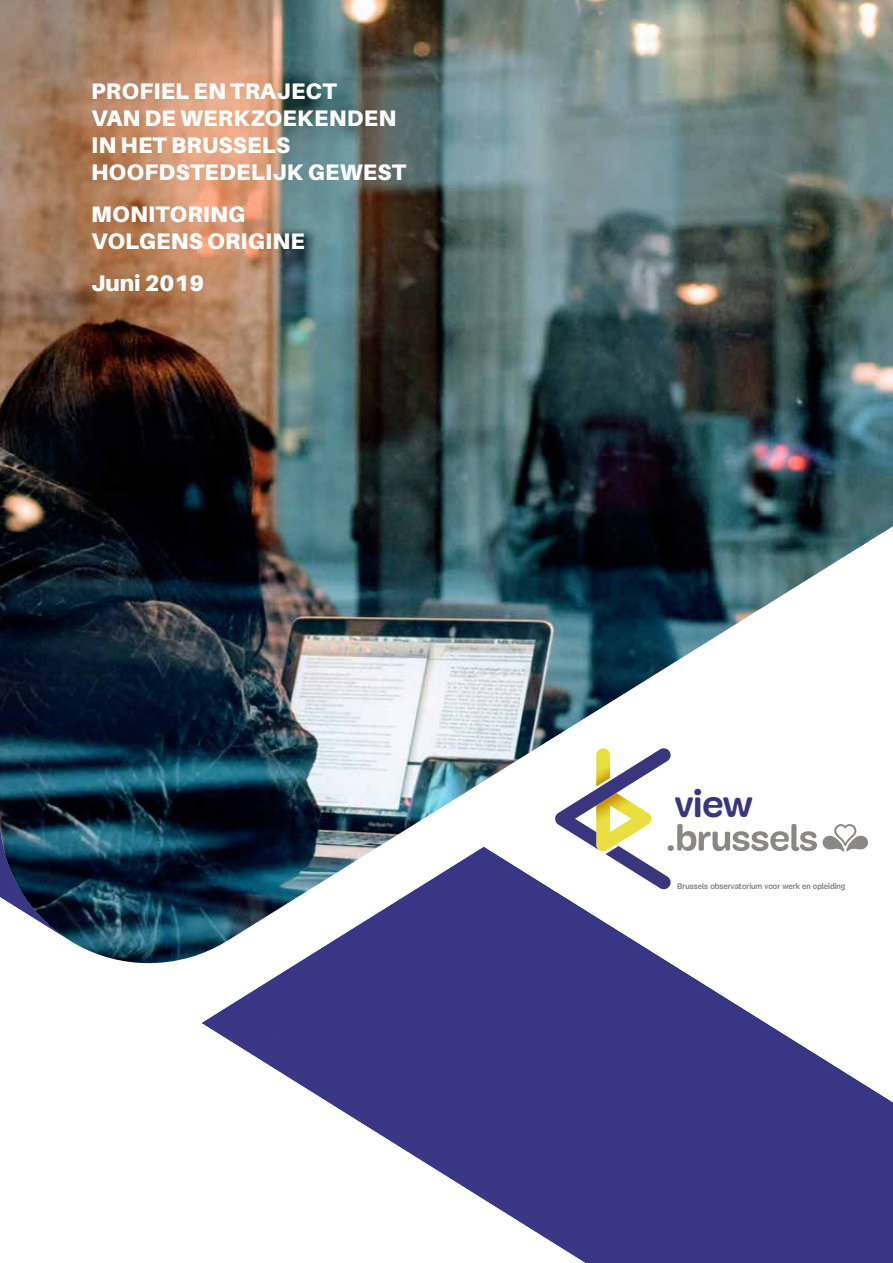
<style>
.page{position:relative;width:893px;height:1263px;background:#fff}
.page>*{position:absolute;margin:0;border:0;box-sizing:border-box;transform-origin:0 0}
.t1{font:700 37.95px "Mija";color:#3a367d}
.t2{font:900 22.5px/27px "Aileron";letter-spacing:.01em;color:#fff}
.t3{font:700 8.4px "Mija";color:#898887;scale:.93 1}
</style>
<div class="page">
<svg style="left:202px;top:937px;width:691px;height:326px;fill:#393686"></svg>
<img style="left:0;top:0;width:893px;height:937px">
<svg style="left:274px;top:1031px;width:7px;height:5px"></svg>
<svg style="left:823px;top:824px;width:45px;height:27px"></svg>
<svg style="left:555px;top:748px;width:262px;height:141px"></svg>
<p class="t2" style="left:91px;top:77px;width:316px">PROFIEL EN TRAJECT<br>VAN DE WERKZOEKENDEN<br>IN HET BRUSSELS<br>HOOFDSTEDELIJK GEWEST</p>
<p class="t2" style="left:91px;top:200px;width:215px">MONITORING<br>VOLGENS ORIGINE</p>
<p class="t2" style="left:91px;top:269px;width:115px">Juni 2019</p>
<h1 class="t1" style="left:675px;top:783px;width:79px">view</h1>
<p class="t3" style="left:677px;top:882px;width:183px">Brussels observatorium voor werk en opleiding</p>
</div>
